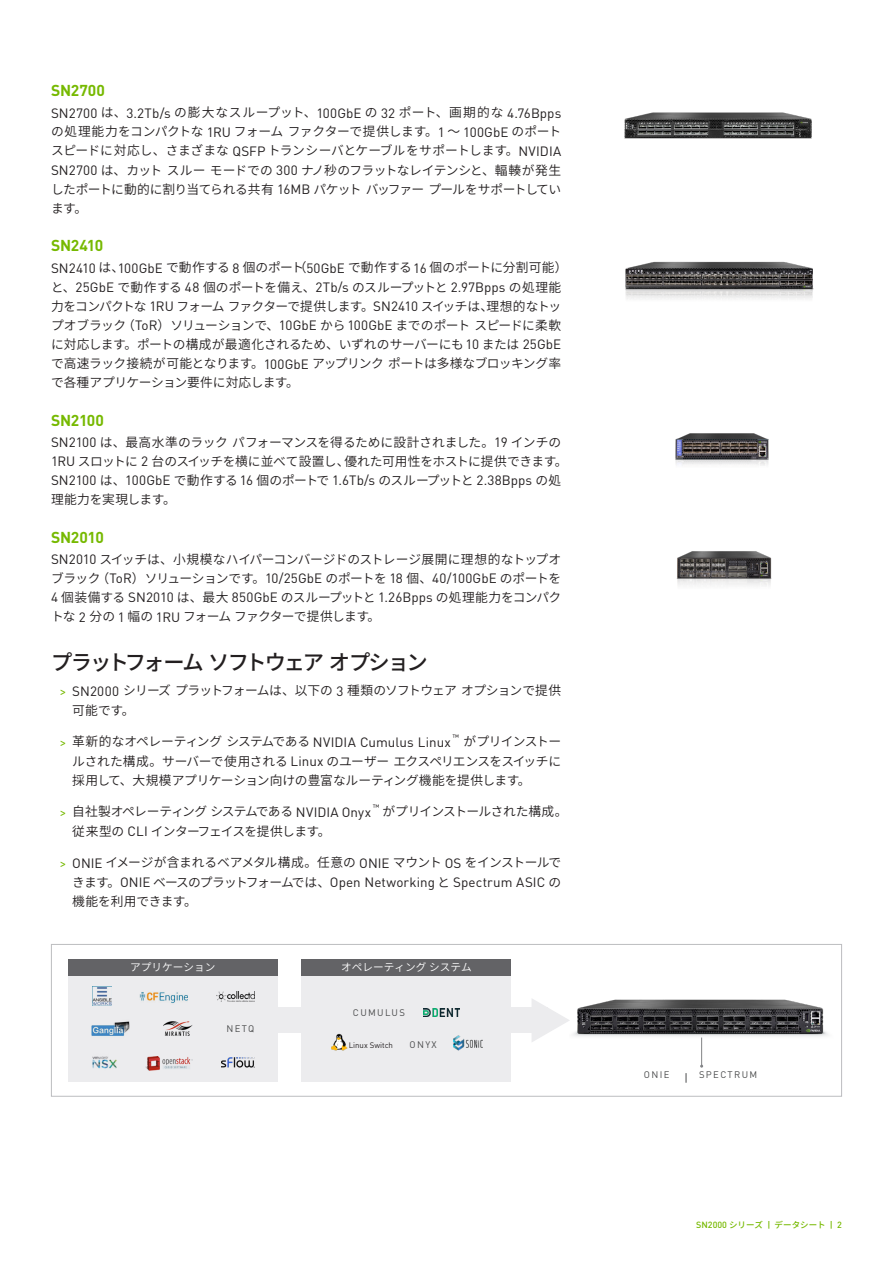
<style>
.page{position:relative;width:893px;height:1263px;background:#fff}
.page>*{position:absolute;margin:0;border:0;box-sizing:border-box;transform-origin:0 0}
.H2_Title_Case_13_5_1{font:500 21.3px "Source Han Sans";letter-spacing:-.09em;color:#231f20}
.H4_Title_Case_10_12{font:700 15.6px "DIN Pro";letter-spacing:-.015em;color:#76b900}
.Body_Text_9_12{font:13.35px "DIN Pro";letter-spacing:.005em;color:#231f20}
.Body_Text_Bullets{font:13.35px "DIN Pro";letter-spacing:.005em;color:#231f20}
.Body_Text_9_12-2{font:12.75px/19.2px "Source Han Sans";letter-spacing:-.03em;color:#231f20;text-align:justify}
.Body_Text_Bullets-2{font:12.75px/19.4px "Source Han Sans";letter-spacing:-.03em;color:#231f20}
.Body_Text_Bullets-3{font:12.75px "Source Han Sans";letter-spacing:-.055em;color:#231f20}
.Body_Text_Bullets-4{font:12.75px "Source Han Sans";letter-spacing:-.005em;color:#231f20}
.fig-title{font:10.65px "Source Han Sans";color:#fff}
.fig{font:9.45px "DIN Pro";letter-spacing:.145em;color:#4b4c4d}
.t1{font:500 8.55px "Source Han Sans";color:#76b900}
.t2{font:7.95px "DIN Pro";color:#231f20}
.Body_Text_Bullets-5{font:7.8px "DIN Pro";color:#231f20}
.s1{font-family:"Source Han Sans";font-size:12.75px}
.s2{font-family:"DIN Pro";font-size:13.35px}
.s3{font-family:"DIN Pro";font-size:13.5px;color:#76b900}
.s4{font-family:"DIN Pro";font-size:9px}
</style>
<div class="page">
<img style="left:675px;top:433px;width:94px;height:33px">
<img style="left:625px;top:261px;width:189px;height:38px">
<img style="left:676px;top:551px;width:96px;height:35px">
<img style="left:624px;top:112px;width:188px;height:27px">
<div style="left:135px;top:1008px;width:413px;height:25px;background:#ececee"></div>
<img style="left:573px;top:999px;width:255px;height:38px">
<svg style="left:700px;top:1037px;width:3px;height:31px"></svg>
<div style="left:68px;top:959px;width:210px;height:123px;background:#ececee"></div>
<div style="left:68px;top:959px;width:210px;height:16px;background:#636366"></div>
<img style="left:164px;top:1021px;width:28px;height:15px">
<img style="left:93px;top:1056px;width:24px;height:13px">
<img style="left:221px;top:1058px;width:33px;height:10px">
<img style="left:92px;top:1021px;width:37px;height:15px">
<img style="left:92px;top:987px;width:19px;height:19px">
<img style="left:140px;top:992px;width:47px;height:11px">
<img style="left:145px;top:1056px;width:48px;height:14px">
<img style="left:216px;top:991px;width:38px;height:10px">
<div style="left:302px;top:959px;width:209px;height:123px;background:#ececee"></div>
<div style="left:302px;top:959px;width:209px;height:16px;background:#636366"></div>
<img style="left:423px;top:1008px;width:36px;height:8px">
<img style="left:453px;top:1035px;width:30px;height:16px">
<img style="left:331px;top:1034px;width:17px;height:16px">
<svg style="left:531px;top:999px;width:39px;height:43px"></svg>
<div style="left:51px;top:944px;width:791px;height:153px;border:1px solid #bcbdc0"></div>
<p class="H4_Title_Case_10_12" style="left:51px;top:80px;width:56px">SN2700</p>
<p class="Body_Text_9_12" style="left:51px;top:104px;width:512px">SN2700 <span class="s1">は、</span>3.2Tb/s <span class="s1">の膨大なスループット、</span>100GbE <span class="s1">の</span> 32 <span class="s1">ポート、画期的な</span> 4.76Bpps</p>
<p class="Body_Text_9_12-2" style="left:51px;top:122px;width:512px">の処理能力をコンパクトな <span class="s2">1RU</span> フォームファクターで提供します。<span class="s2">1</span> ～ <span class="s2">100GbE</span> のポートスピードに対応し、さまざまな <span class="s2">QSFP</span> トランシーバとケーブルをサポートします。<span class="s2">NVIDIA SN2700</span> は、カットスルーモードでの <span class="s2">300</span> ナノ秒のフラットなレイテンシと、輻輳が発生したポートに動的に割り当てられる共有 <span class="s2">16MB</span> パケットバッファープールをサポートしています。</p>
<p class="H4_Title_Case_10_12" style="left:51px;top:235px;width:54px">SN2410</p>
<p class="Body_Text_9_12-2" style="left:51px;top:258px;width:518px;text-align:left"><span class="s2">SN2410</span> は、<span class="s2">100GbE</span> で動作する <span class="s2">8</span> 個のポート（<span class="s2">50GbE</span> で動作する<span class="s2">16</span> 個のポートに分割可能）と、<span class="s2">25GbE</span> で動作する <span class="s2">48</span> 個のポートを備え、<span class="s2">2Tb/s</span> のスループットと <span class="s2">2.97Bpps</span> の処理能力をコンパクトな <span class="s2">1RU</span> フォームファクターで提供します。<span class="s2">SN2410</span> スイッチは、理想的なトップオブラック（<span class="s2">ToR</span>）ソリューションで、<span class="s2">10GbE</span> から<span class="s2">100GbE</span> までのポートスピードに柔軟に対応します。ポートの構成が最適化されるため、いずれのサーバーにも <span class="s2">10</span> または <span class="s2">25GbE</span>で高速ラック接続が可能となります。<span class="s2">100GbE</span> アップリンクポートは多様なブロッキング率で各種アプリケーション要件に対応します。</p>
<p class="H4_Title_Case_10_12" style="left:51px;top:409px;width:54px">SN2100</p>
<p class="Body_Text_9_12-2" style="left:51px;top:433px;width:518px"><span class="s2">SN2100</span> は、最高水準のラックパフォーマンスを得るために設計されました。<span class="s2">19</span> インチの<br><span class="s2">1RU</span> スロットに <span class="s2">2</span> 台のスイッチを横に並べて設置し、優れた可用性をホストに提供できます。</p>
<p class="Body_Text_9_12" style="left:51px;top:471px;width:512px">SN2100 <span class="s1">は、</span>100GbE <span class="s1">で動作する</span>16 <span class="s1">個のポートで</span> 1.6Tb/s <span class="s1">のスループットと</span> 2.38Bpps <span class="s1">の処</span></p>
<p class="Body_Text_9_12-2" style="left:51px;top:490px;width:126px">理能力を実現します。</p>
<p class="H4_Title_Case_10_12" style="left:51px;top:526px;width:54px">SN2010</p>
<p class="Body_Text_9_12-2" style="left:51px;top:550px;width:512px"><span class="s2">SN2010</span> スイッチは、小規模なハイパーコンバージドのストレージ展開に理想的なトップオブラック（<span class="s2">ToR</span>）ソリューションです。<span class="s2">10/25GbE</span> のポートを <span class="s2">18</span> 個、<span class="s2">40/100GbE</span> のポートを<span class="s2">4</span> 個装備する <span class="s2">SN2010</span> は、最大 <span class="s2">850GbE</span> のスループットと <span class="s2">1.26Bpps</span> の処理能力をコンパクトな <span class="s2">2</span> 分の <span class="s2">1</span> 幅の <span class="s2">1RU</span> フォームファクターで提供します。</p>
<h2 class="H2_Title_Case_13_5_1" style="left:51px;top:650px;width:378px">プラットフォームソフトウェアオプション</h2>
<p class="Body_Text_Bullets-2" style="left:72px;top:681px;width:490px;text-indent:-13px"><span class="s3">&gt;</span> <span class="s2">SN2000</span> シリーズプラットフォームは、以下の <span class="s2">3</span> 種類のソフトウェアオプションで提供可能です。</p>
<p class="Body_Text_Bullets-2" style="left:60px;top:732px;width:393px"><span class="s3">&gt;</span> 革新的なオペレーティングシステムである <span class="s2">NVIDIA Cumulus Linux</span></p>
<p class="Body_Text_Bullets-5" style="left:452px;top:732px;width:8px">™</p>
<p class="Body_Text_Bullets-2" style="left:72px;top:732px;width:490px;text-align:justify;text-indent:391px">がプリインストールされた構成。サーバーで使用される <span class="s2">Linux</span> のユーザーエクスペリエンスをスイッチに採用して、大規模アプリケーション向けの豊富なルーティング機能を提供します。</p>
<p class="Body_Text_Bullets-2" style="left:60px;top:802px;width:313px"><span class="s3">&gt;</span> 自社製オペレーティングシステムである <span class="s2">NVIDIA Onyx</span></p>
<p class="Body_Text_Bullets-5" style="left:373px;top:802px;width:8px">™</p>
<p class="Body_Text_Bullets-2" style="left:382px;top:802px;width:187px">がプリインストールされた構成。</p>
<p class="Body_Text_Bullets-3" style="left:72px;top:824px;width:260px">従来型の <span class="s2">CLI</span> インターフェイスを提供します。</p>
<p class="Body_Text_Bullets-2" style="left:60px;top:853px;width:503px"><span class="s3">&gt;</span> <span class="s2">ONIE</span> イメージが含まれるベアメタル構成。任意の <span class="s2">ONIE</span> マウント <span class="s2">OS</span> をインストールで</p>
<p class="Body_Text_Bullets" style="left:72px;top:873px;width:490px"><span class="s1">きます。</span>ONIE <span class="s1">ベースのプラットフォームでは、</span>Open Networking <span class="s1">と</span> Spectrum ASIC <span class="s1">の</span></p>
<p class="Body_Text_Bullets-4" style="left:72px;top:894px;width:126px">機能を利用できます。</p>
<p class="fig-title" style="left:130px;top:961px;width:87px">アプリケーション</p>
<p class="fig" style="left:226px;top:1022px;width:29px">NETQ</p>
<p class="fig-title" style="left:341px;top:961px;width:132px">オペレーティングシステム</p>
<p class="fig" style="left:353px;top:1006px;width:54px">CUMULUS</p>
<p class="t2" style="left:349px;top:1039px;width:46px">Linux Switch</p>
<p class="fig" style="left:410px;top:1038px;width:29px">ONYX</p>
<p class="fig" style="left:644px;top:1068px;width:27px">ONIE</p>
<p class="fig" style="left:699px;top:1068px;width:60px">SPECTRUM</p>
<p class="t1" style="left:696px;top:1220px;width:147px"><span class="s4">SN2000</span> シリーズﾠ<span class="s4">|</span>ﾠデータシートﾠ<span class="s4">| 2</span></p>
</div>
